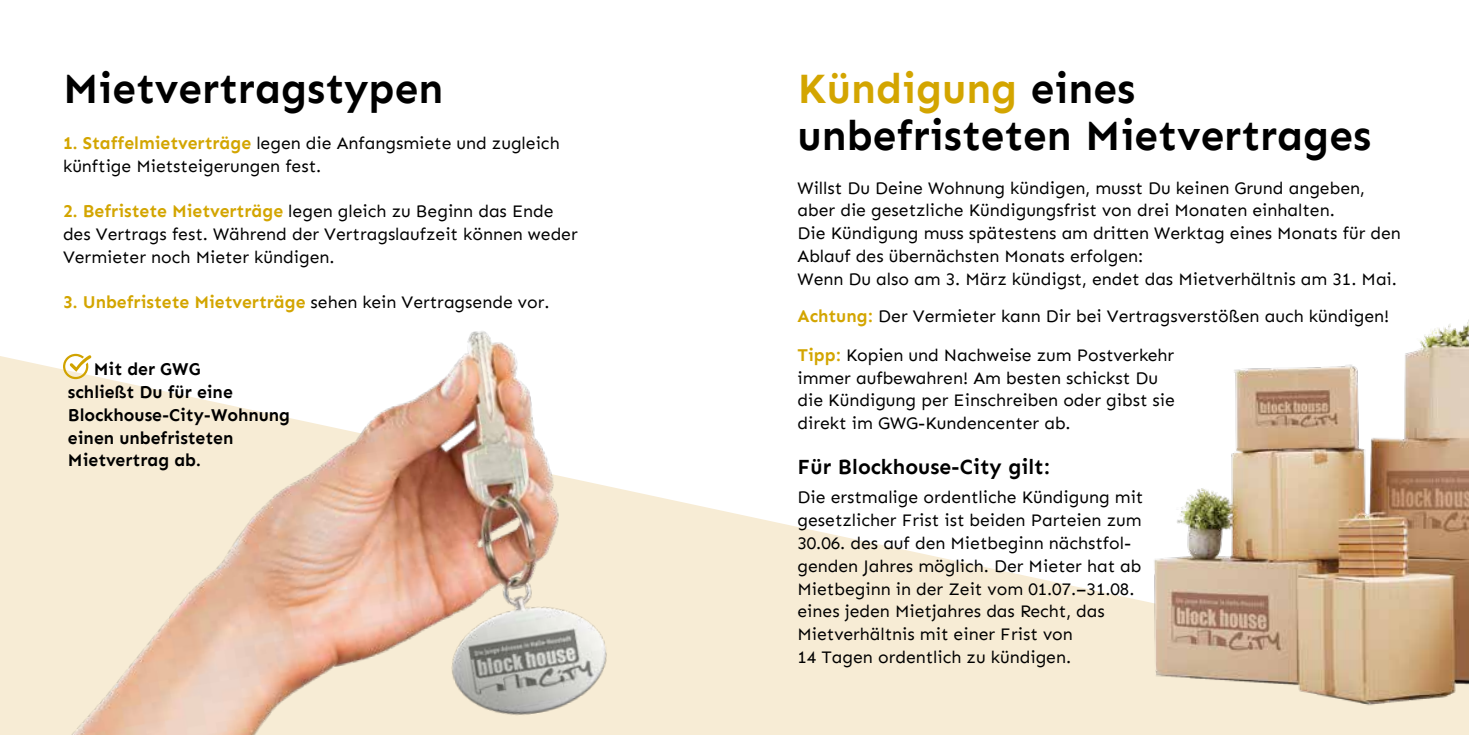
<style>
.page{position:relative;width:1469px;height:735px;background:#fff}
.page>*{position:absolute;margin:0;border:0;box-sizing:border-box;transform-origin:0 0}
.t1{font:700 42px/47.2px "Sen";color:#000}
.t2{font:700 21px "Sen";color:#000}
.t3{font:17.5px/22.8px "Sen";color:#000}
.t4{font:700 17.5px/22.8px "Sen";color:#000}
.t5{font:700 17.5px "Sen";color:#d3a500}
.s1{font-weight:700;color:#d3a500}
.s2{font-weight:400;color:#000}
.s3{color:#d3a500}
</style>
<div class="page">
<img style="left:929px;top:322px;width:539px;height:396px">
<img style="left:0;top:331px;width:929px;height:403px">
<svg style="left:63px;top:353px;width:28px;height:26px"></svg>
<h1 class="t1" style="left:63px;top:65px;width:382px">Mietvertragstypen</h1>
<p class="t3" style="left:63px;top:131px;width:498px"><span class="s1">1. Staffelmietverträge</span> legen die Anfangsmiete und zugleich künftige Mietsteigerungen fest.</p>
<p class="t3" style="left:63px;top:200px;width:516px"><span class="s1">2. Befristete Mietverträge</span> legen gleich zu Beginn das Ende des Vertrags fest. Während der Vertragslaufzeit können weder<br>Vermieter noch Mieter kündigen.</p>
<p class="t5" style="left:63px;top:292px;width:488px">3. Unbefristete Mietverträge <span class="s2">sehen kein Vertragsende vor.</span></p>
<p class="t4" style="left:68px;top:358px;width:223px;text-indent:26px">Mit der GWG<br>schließt Du für eine<br>Blockhouse-City-Wohnung einen unbefristeten<br>Mietvertrag ab.</p>
<h1 class="t1" style="left:797px;top:65px;width:575px"><span class="s3">Kündigung</span> eines unbefristeten Mietvertrages</h1>
<p class="t3" style="left:797px;top:176px;width:605px">Willst Du Deine Wohnung kündigen, musst Du keinen Grund angeben, aber die gesetzliche Kündigungsfrist von drei Monaten einhalten.<br>Die Kündigung muss spätestens am dritten Werktag eines Monats für den Ablauf des übernächsten Monats erfolgen:<br>Wenn Du also am 3. März kündigst, endet das Mietverhältnis am 31. Mai.</p>
<p class="t3" style="left:797px;top:304px;width:593px"><span class="s1">Achtung:</span> Der Vermieter kann Dir bei Vertragsverstößen auch kündigen!</p>
<p class="t3" style="left:797px;top:343px;width:379px"><span class="s1">Tipp:</span> Kopien und Nachweise zum Postverkehr immer aufbewahren! Am besten schickst Du die Kündigung per Einschreiben oder gibst sie direkt im GWG-Kundencenter ab.</p>
<p class="t2" style="left:797px;top:454px;width:254px">Für Blockhouse-City gilt:</p>
<p class="t3" style="left:797px;top:486px;width:347px">Die erstmalige ordentliche Kündigung mit gesetzlicher Frist ist beiden Parteien zum 30.06. des auf den Mietbeginn nächstfol&shy;genden Jahres möglich. Der Mieter hat ab Mietbeginn in der Zeit vom 01.07.–31.08. eines jeden Mietjahres das Recht, das Mietverhältnis mit einer Frist von<br>14 Tagen ordentlich zu kündigen.</p>
</div>
